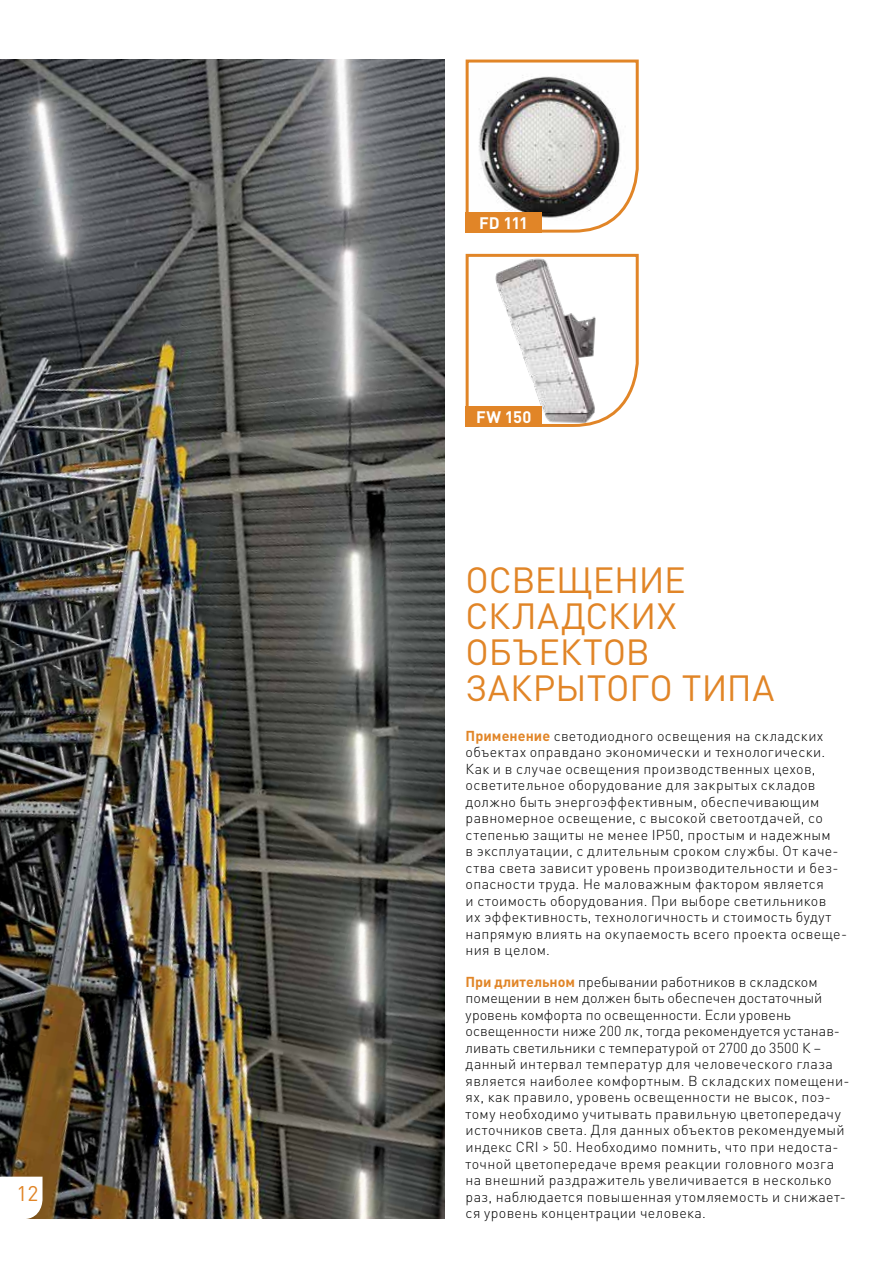
<style>
.page{position:relative;width:893px;height:1263px;background:#fff}
.page>*{position:absolute;margin:0;border:0;box-sizing:border-box;transform-origin:0 0}
.t1{font:36px/36px "DIN Pro";letter-spacing:-.005em;color:#e18527}
.t2{font:21px "DIN Pro";color:#e18527}
.t3{font:700 16.5px "DIN Pro";letter-spacing:-.02em;color:#fff}
.t4{font:300 14.25px/16.5px "DIN Pro";letter-spacing:.02em;color:#000}
.s1{font-weight:700;color:#e18527}
</style>
<div class="page">
<img style="left:0;top:60px;width:444px;height:1158px">
<svg style="left:465px;top:59px;width:174px;height:174px"></svg>
<svg style="left:465px;top:253px;width:174px;height:174px"></svg>
<div style="left:466px;top:213px;width:76px;height:20px;background:#e18527"></div>
<div style="left:466px;top:407px;width:76px;height:20px;background:#e18527"></div>
<svg style="left:0;top:1177px;width:43px;height:42px"></svg>
<h2 class="t2" style="left:16px;top:1179px;width:23px">12</h2>
<p class="t3" style="left:479px;top:212px;width:50px">FD 111</p>
<p class="t3" style="left:476px;top:406px;width:57px">FW 150</p>
<h1 class="t1" style="left:466px;top:561px;width:310px">ОСВЕЩЕНИЕ<br>СКЛАДСКИХ<br>ОБЪЕКТОВ<br>ЗАКРЫТОГО ТИПА</h1>
<p class="t4" style="left:466px;top:727px;width:383px"><span class="s1">Применение</span> светодиодного освещения на складских объектах оправдано экономически и технологически.<br>Как и в случае освещения производственных цехов, осветительное оборудование для закрытых складов должно быть энергоэффективным, обеспечивающим равномерное освещение, с высокой светоотдачей, со степенью защиты не менее IP50, простым и надежным<br>в эксплуатации, с длительным сроком службы. От каче&shy;ства света зависит уровень производительности и без&shy;опасности труда. Не маловажным фактором является<br>и стоимость оборудования. При выборе светильников<br>их эффективность, технологичность и стоимость будут напрямую влиять на окупаемость всего проекта освеще&shy;ния в целом.</p>
<p class="t4" style="left:466px;top:973px;width:385px"><span class="s1">При длительном</span> пребывании работников в складском помещении в нем должен быть обеспечен достаточный уровень комфорта по освещенности. Если уровень освещенности ниже 200 лк, тогда рекомендуется устанав&shy;ливать светильники с температурой от 2700 до 3500 К – данный интервал температур для человеческого глаза является наиболее комфортным. В складских помещени&shy;ях, как правило, уровень освещенности не высок, поэ&shy;тому необходимо учитывать правильную цветопередачу источников света. Для данных объектов рекомендуемый индекс CRI &gt; 50. Необходимо помнить, что при недоста&shy;точной цветопередаче время реакции головного мозга на внешний раздражитель увеличивается в несколько раз, наблюдается повышенная утомляемость и снижает&shy;ся уровень концентрации человека.</p>
</div>
